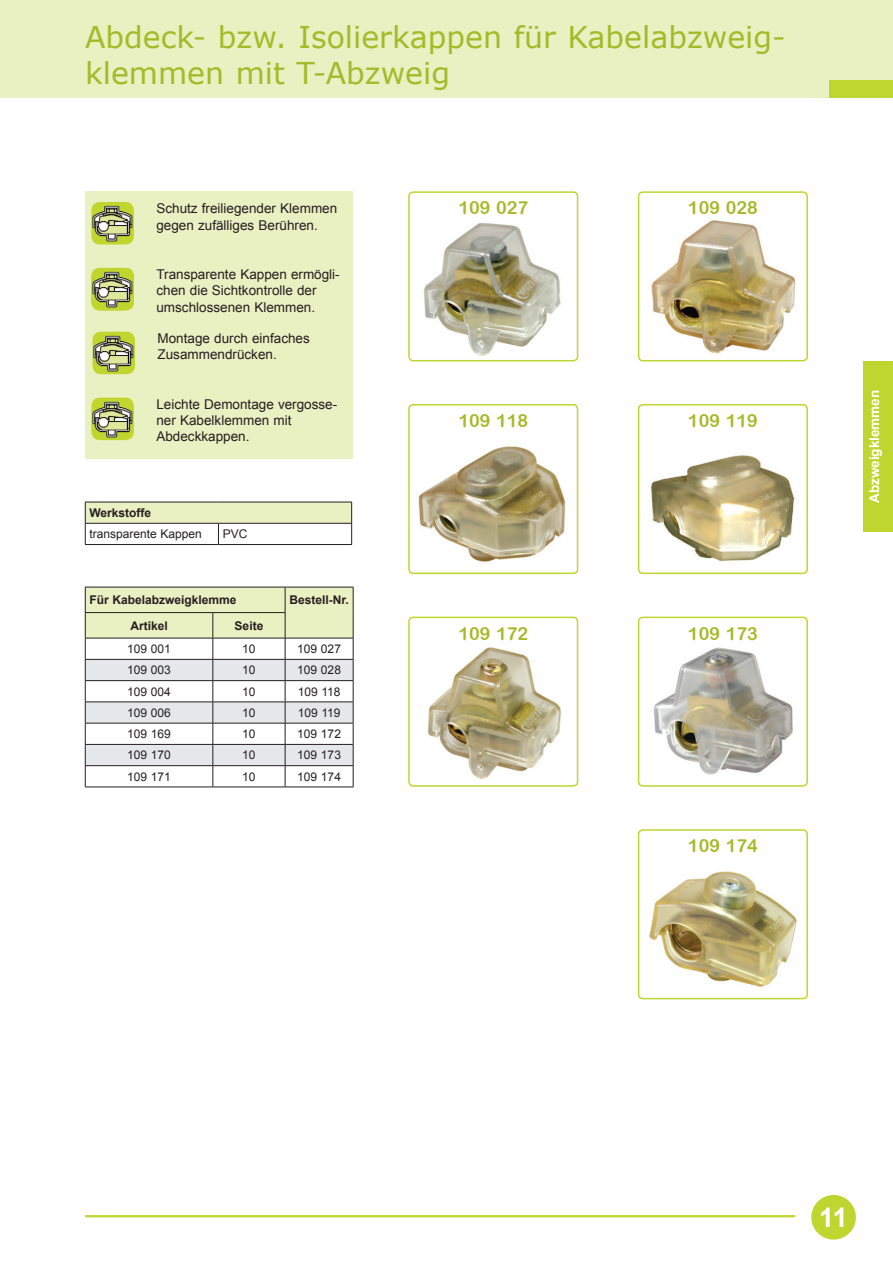
<style>
.page{position:relative;width:893px;height:1263px;background:#fff}
.page>*{position:absolute;margin:0;border:0;box-sizing:border-box;transform-origin:0 0}
.t1{font:30px/36px "MS Reference Sans Serif";color:#a3bb29}
.t2{font:700 27px "Arial";color:#fff}
.t3{font:18px "Arial Rounded MT Bold";color:#a3bb29}
.t4{font:13.5px/16.2px "Arial";color:#231f20}
.t5{font:700 13.5px "Arial";color:#fff}
.t6{font:12px "Arial";color:#231f20}
.t7{font:700 12px "Arial";color:#231f20}
</style>
<div class="page">
<div style="left:863px;top:361px;width:30px;height:170px;background:#bed630"></div>
<div style="left:0;top:0;width:893px;height:98px;background:#e9f0c1"></div>
<div style="left:829px;top:81px;width:64px;height:17px;background:#bed630"></div>
<div style="left:811px;top:1195px;width:45px;height:44px;background:#bed630;border-radius:50%"></div>
<hr style="left:85px;top:1215px;width:710px;height:2px;background:#bed630">
<div style="left:638px;top:404px;width:170px;height:170px;border:2px solid #bed630;border-radius:4px"></div>
<div style="left:638px;top:617px;width:170px;height:170px;border:2px solid #bed630;border-radius:4px"></div>
<img style="left:654px;top:647px;width:139px;height:128px">
<img style="left:651px;top:455px;width:144px;height:107px">
<div style="left:85px;top:191px;width:268px;height:268px;background:#e9f0c1"></div>
<img style="left:91px;top:202px;width:43px;height:42px">
<img style="left:91px;top:268px;width:43px;height:42px">
<div style="left:408px;top:404px;width:170px;height:170px;border:2px solid #bed630;border-radius:4px"></div>
<div style="left:638px;top:191px;width:170px;height:170px;border:2px solid #bed630;border-radius:4px"></div>
<div style="left:408px;top:617px;width:170px;height:170px;border:2px solid #bed630;border-radius:4px"></div>
<div style="left:408px;top:191px;width:170px;height:170px;border:2px solid #bed630;border-radius:4px"></div>
<div style="left:638px;top:829px;width:170px;height:170px;border:2px solid #bed630;border-radius:4px"></div>
<img style="left:418px;top:446px;width:148px;height:116px">
<img style="left:423px;top:222px;width:138px;height:134px">
<img style="left:651px;top:220px;width:145px;height:134px">
<img style="left:427px;top:647px;width:134px;height:132px">
<img style="left:649px;top:871px;width:148px;height:116px">
<img style="left:91px;top:398px;width:43px;height:42px">
<img style="left:92px;top:332px;width:43px;height:42px">
<svg style="left:85px;top:502px;width:267px;height:42px"></svg>
<hr style="left:85px;top:544px;width:133px;height:1px;background:#231f20">
<hr style="left:218px;top:544px;width:134px;height:1px;background:#231f20">
<svg style="left:85px;top:587px;width:269px;height:200px"></svg>
<hr style="left:85px;top:787px;width:128px;height:1px;background:#231f20">
<hr style="left:213px;top:787px;width:72px;height:1px;background:#231f20">
<hr style="left:285px;top:787px;width:68px;height:1px;background:#231f20">
<h1 class="t1" style="left:85px;top:18px;width:702px">Abdeck- bzw. Isolierkappen für Kabelabzweig&shy;klemmen mit T-Abzweig</h1>
<p class="t4" style="left:156px;top:201px;width:182px">Schutz freiliegender Klemmen gegen zufälliges Berühren.</p>
<p class="t4" style="left:156px;top:267px;width:185px">Transparente Kappen ermögli&shy;chen die Sichtkontrolle der umschlossenen Klemmen.</p>
<p class="t4" style="left:157px;top:330px;width:154px">Montage durch einfaches<br>Zusammendrücken.</p>
<p class="t4" style="left:156px;top:396px;width:182px">Leichte Demontage vergosse&shy;ner Kabelklemmen mit<br>Abdeckkappen.</p>
<p class="t7" style="left:90px;top:505px;width:63px">Werkstoffe</p>
<p class="t6" style="left:90px;top:526px;width:114px">transparente Kappen</p>
<p class="t6" style="left:223px;top:526px;width:26px">PVC</p>
<p class="t7" style="left:90px;top:592px;width:149px">Für Kabelabzweigklemme</p>
<p class="t7" style="left:289px;top:592px;width:61px">Bestell-Nr.</p>
<p class="t7" style="left:130px;top:617px;width:39px">Artikel</p>
<p class="t7" style="left:235px;top:617px;width:30px">Seite</p>
<p class="t6" style="left:127px;top:641px;width:45px">109 001</p>
<p class="t6" style="left:242px;top:641px;width:15px">10</p>
<p class="t6" style="left:297px;top:641px;width:45px">109 027</p>
<p class="t6" style="left:127px;top:662px;width:45px">109 003</p>
<p class="t6" style="left:242px;top:662px;width:15px">10</p>
<p class="t6" style="left:297px;top:662px;width:45px">109 028</p>
<p class="t6" style="left:127px;top:683px;width:45px">109 004</p>
<p class="t6" style="left:242px;top:683px;width:15px">10</p>
<p class="t6" style="left:298px;top:683px;width:44px">109 118</p>
<p class="t6" style="left:127px;top:705px;width:45px">109 006</p>
<p class="t6" style="left:242px;top:705px;width:15px">10</p>
<p class="t6" style="left:298px;top:705px;width:44px">109 119</p>
<p class="t6" style="left:127px;top:726px;width:45px">109 169</p>
<p class="t6" style="left:242px;top:726px;width:15px">10</p>
<p class="t6" style="left:297px;top:726px;width:45px">109 172</p>
<p class="t6" style="left:127px;top:747px;width:45px">109 170</p>
<p class="t6" style="left:242px;top:747px;width:15px">10</p>
<p class="t6" style="left:297px;top:747px;width:45px">109 173</p>
<p class="t6" style="left:127px;top:769px;width:45px">109 171</p>
<p class="t6" style="left:242px;top:769px;width:15px">10</p>
<p class="t6" style="left:297px;top:769px;width:45px">109 174</p>
<h3 class="t3" style="left:458px;top:197px;width:71px">109 027</h3>
<h3 class="t3" style="left:458px;top:410px;width:71px">109 118</h3>
<h3 class="t3" style="left:688px;top:197px;width:71px">109 028</h3>
<h3 class="t3" style="left:688px;top:410px;width:71px">109 119</h3>
<h3 class="t3" style="left:458px;top:623px;width:71px">109 172</h3>
<h3 class="t3" style="left:688px;top:623px;width:71px">109 173</h3>
<h3 class="t3" style="left:688px;top:835px;width:71px">109 174</h3>
<p class="t5" style="left:865px;top:503px;width:115px;rotate:-90deg">Abzweigklemmen</p>
<h2 class="t2" style="left:819px;top:1199px;width:30px">11</h2>
</div>
